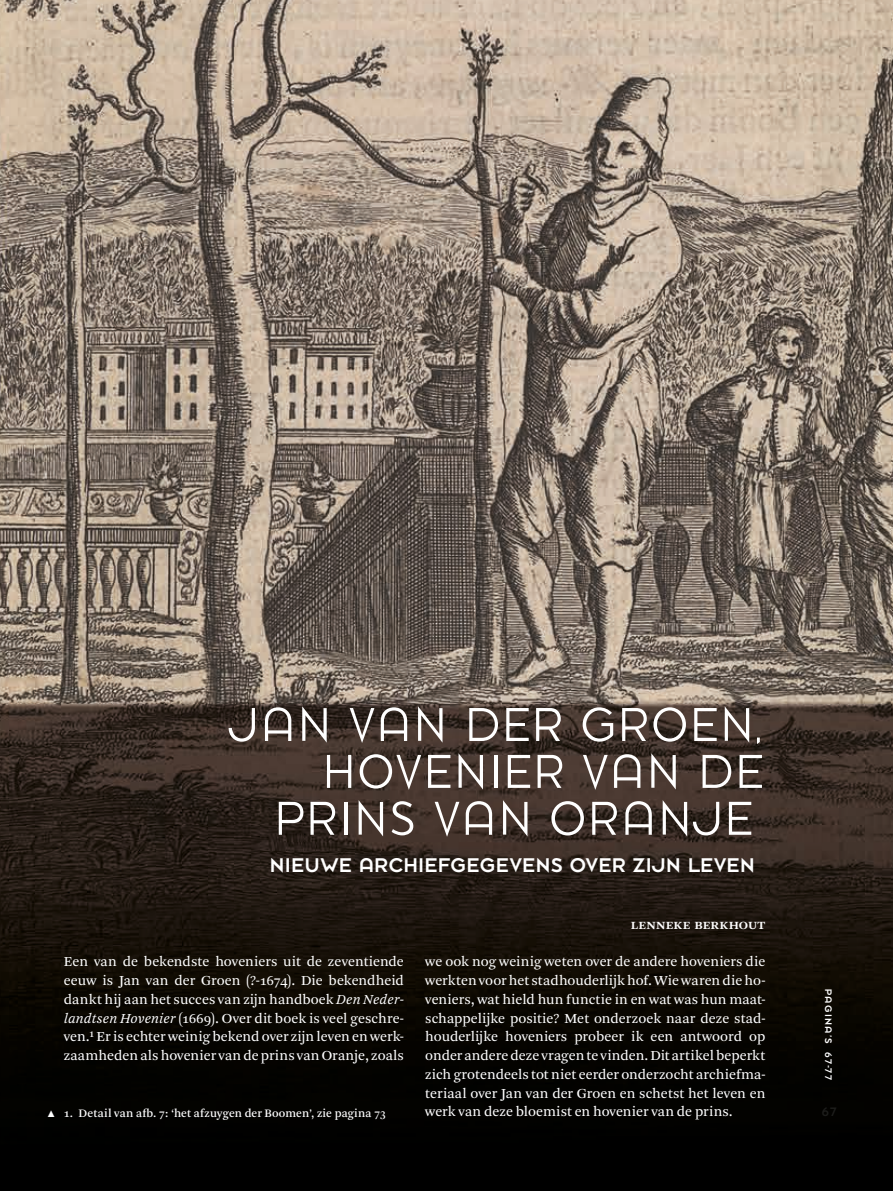
<style>
.page{position:relative;width:893px;height:1191px;background:#fff}
.page>*{position:absolute;margin:0;border:0;box-sizing:border-box;transform-origin:0 0}
.t1{font:52.5px/47px "Dessau Pro Fein";letter-spacing:.005em;color:#fff;text-align:right}
.t2{font:21.9px "Dessau Pro";letter-spacing:.035em;color:#fff}
.t3{font:14.4px/18.8px "Arnhem Pro Blond";letter-spacing:.005em;color:#fff;text-align:justify}
.t4{font:600 14.4px "Arnhem Pro";letter-spacing:.01em;color:#fff}
.t5{font:13.5px "Dessau Pro";color:#1d1d1b}
.t6{font:12px "Arnhem Pro";letter-spacing:.015em;color:#fff}
.t7{font:10.5px "Dessau Pro";letter-spacing:.11em;color:#fff}
.s1{font-style:italic}
.s2{font-family:"Mathematical Pi Six";font-size:9px}
</style>
<div class="page">
<img style="left:0;top:0;width:893px;height:1191px">
<h1 class="t1" style="left:230px;top:701px;width:537px">JAN VAN DER GROEN,<br>HOVENIER VAN DE<br>PRINS VAN ORANJE</h1>
<h2 class="t2" style="left:270px;top:854px;width:487px">NIEUWE ARCHIEFGEGEVENS OVER ZIJN LEVEN</h2>
<p class="t3" style="left:64px;top:952px;width:342px">Een van de bekendste hoveniers uit de zeventiende eeuw is Jan van der Groen (?-1674). Die bekendheid dankt hij aan het succes van zijn handboek <span class="s1">Den Neder&shy;landtsen Hovenier</span> (1669). Over dit boek is veel geschre&shy;ven.<sup>1</sup> Er is echter weinig bekend over zijn leven en werk&shy;zaamheden als hovenier van de prins van Oranje, zoals</p>
<p class="t6" style="left:48px;top:1105px;width:340px"><span class="s2">m</span> 1. Detail van afb. 7: ‘het afzuygen der Boomen’, zie pagina 73</p>
<p class="t4" style="left:631px;top:914px;width:136px">Lenneke Berkhout</p>
<p class="t3" style="left:425px;top:952px;width:342px">we ook nog weinig weten over de andere hoveniers die werkten voor het stadhouderlijk hof. Wie waren die ho&shy;veniers, wat hield hun functie in en wat was hun maat&shy;schappelijke positie? Met onderzoek naar deze stad&shy;houderlijke hoveniers probeer ik een antwoord op onder andere deze vragen te vinden. Dit artikel beperkt zich grotendeels tot niet eerder onderzocht archiefma&shy;teriaal over Jan van der Groen en schetst het leven en werk van deze bloemist en hovenier van de prins.</p>
<p class="t7" style="left:834px;top:989px;width:92px;rotate:90deg">PAGINA’S 67-77</p>
<p class="t5" style="left:822px;top:1105px;width:16px">67</p>
</div>
